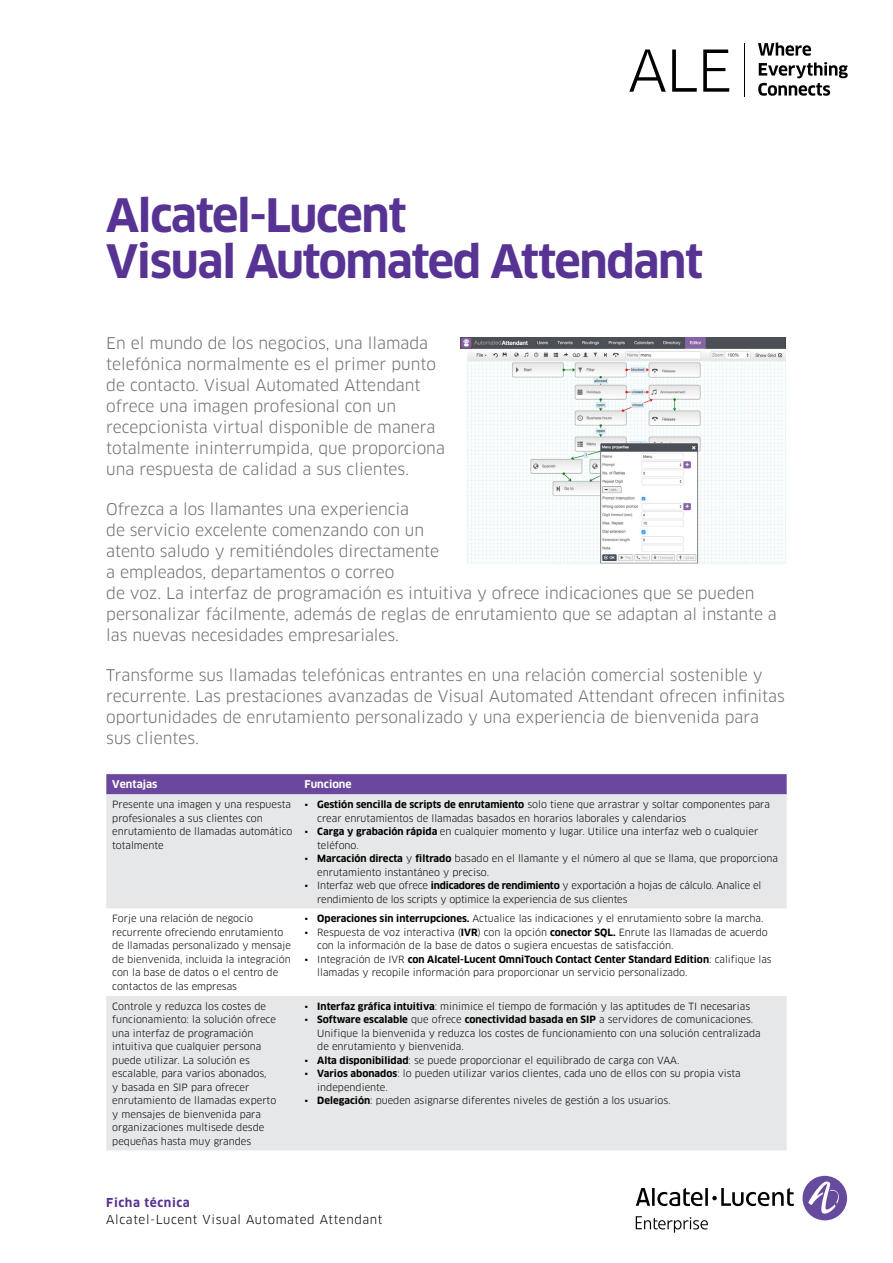
<style>
.page{position:relative;width:893px;height:1263px;background:#fff}
.page>*{position:absolute;margin:0;border:0;box-sizing:border-box;transform-origin:0 0}
.t1{font:700 45px/46.5px "Clan OT";letter-spacing:-.03em;color:#573393}
.t2{font:15.75px/21px "Clan OT";letter-spacing:-.005em;color:#6d6e71}
.t3{font:12px "Clan OT";letter-spacing:.05em;color:#000}
.t4{font:700 12px "Clan OT";letter-spacing:.05em;color:#573393}
.t5{font:700 10.5px "Clan OT";color:#fff}
.t6{font:9.75px/13.5px "Clan OT";color:#000}
.s1{font-weight:700}
</style>
<div class="page">
<svg style="left:758px;top:43px;width:53px;height:13px"></svg>
<svg style="left:758px;top:62px;width:90px;height:34px"></svg>
<svg style="left:629px;top:50px;width:37px;height:42px"></svg>
<svg style="left:672px;top:50px;width:25px;height:42px"></svg>
<svg style="left:703px;top:50px;width:26px;height:42px"></svg>
<hr style="left:744px;top:43px;width:1px;height:53px;background:#000">
<div style="left:802px;top:1176px;width:45px;height:44px;background:#664a9e;border-radius:50%"></div>
<svg style="left:808px;top:1181px;width:34px;height:33px"></svg>
<svg style="left:636px;top:1188px;width:158px;height:18px"></svg>
<svg style="left:636px;top:1216px;width:72px;height:16px"></svg>
<div style="left:106px;top:774px;width:681px;height:20px;background:#6b489d"></div>
<div style="left:106px;top:794px;width:681px;height:356px;background:#e6e7e8"></div>
<svg style="left:106px;top:908px;width:681px;height:88px"></svg>
<img style="left:461px;top:338px;width:325px;height:226px">
<h1 class="t1" style="left:106px;top:192px;width:599px">Alcatel-Lucent<br>Visual Automated Attendant</h1>
<p class="t2" style="left:106px;top:333px;width:340px">En el mundo de los negocios, una llamada telefónica normalmente es el primer punto de contacto. Visual Automated Attendant ofrece una imagen profesional con un recepcionista virtual disponible de manera totalmente ininterrumpida, que proporciona una respuesta de calidad a sus clientes.</p>
<p class="t2" style="left:106px;top:499px;width:672px">Ofrezca a los llamantes una experiencia<br>de servicio excelente comenzando con un<br>atento saludo y remitiéndoles directamente<br>a empleados, departamentos o correo<br>de voz. La interfaz de programación es intuitiva y ofrece indicaciones que se pueden personalizar fácilmente, además de reglas de enrutamiento que se adaptan al instante a las nuevas necesidades empresariales.</p>
<p class="t2" style="left:106px;top:665px;width:680px">Transforme sus llamadas telefónicas entrantes en una relación comercial sostenible y recurrente. Las prestaciones avanzadas de Visual Automated Attendant ofrecen infinitas oportunidades de enrutamiento personalizado y una experiencia de bienvenida para sus clientes.</p>
<p class="t5" style="left:112px;top:778px;width:47px">Ventajas</p>
<p class="t5" style="left:304px;top:778px;width:49px">Funcione</p>
<p class="t6" style="left:112px;top:798px;width:182px">Presente una imagen y una respuesta profesionales a sus clientes con enrutamiento de llamadas automático totalmente</p>
<p class="t6" style="left:317px;top:798px;width:454px;text-indent:-13px">• <span class="s1">Gestión sencilla de scripts de enrutamiento</span> solo tiene que arrastrar y soltar componentes para crear enrutamientos de llamadas basados en horarios laborales y calendarios</p>
<p class="t6" style="left:317px;top:825px;width:442px;text-indent:-13px">• <span class="s1">Carga y grabación rápida</span> en cualquier momento y lugar. Utilice una interfaz web o cualquier teléfono.</p>
<p class="t6" style="left:317px;top:852px;width:462px;text-indent:-13px">• <span class="s1">Marcación directa</span> y <span class="s1">filtrado</span> basado en el llamante y el número al que se llama, que proporciona enrutamiento instantáneo y preciso.</p>
<p class="t6" style="left:317px;top:879px;width:446px;text-indent:-13px">• Interfaz web que ofrece <span class="s1">indicadores de rendimiento</span> y exportación a hojas de cálculo. Analice el rendimiento de los scripts y optimice la experiencia de sus clientes</p>
<p class="t6" style="left:112px;top:912px;width:180px">Forje una relación de negocio recurrente ofreciendo enrutamiento de llamadas personalizado y mensaje de bienvenida, incluida la integración con la base de datos o el centro de contactos de las empresas</p>
<p class="t6" style="left:304px;top:912px;width:460px">• <span class="s1">Operaciones sin interrupciones.</span> Actualice las indicaciones y el enrutamiento sobre la marcha.</p>
<p class="t6" style="left:317px;top:925px;width:452px;text-indent:-13px">• Respuesta de voz interactiva (<span class="s1">IVR</span>) con la opción <span class="s1">conector SQL.</span> Enrute las llamadas de acuerdo con la información de la base de datos o sugiera encuestas de satisfacción.</p>
<p class="t6" style="left:317px;top:952px;width:456px;text-indent:-13px">• Integración de IVR <span class="s1">con Alcatel-Lucent OmniTouch Contact Center Standard Edition</span>: califique las llamadas y recopile información para proporcionar un servicio personalizado.</p>
<p class="t6" style="left:112px;top:999px;width:165px">Controle y reduzca los costes de funcionamiento: la solución ofrece una interfaz de programación intuitiva que cualquier persona puede utilizar. La solución es escalable, para varios abonados,<br>y basada en SIP para ofrecer enrutamiento de llamadas experto y mensajes de bienvenida para organizaciones multisede desde pequeñas hasta muy grandes</p>
<p class="t6" style="left:304px;top:999px;width:447px">• <span class="s1">Interfaz gráfica intuitiva</span>: minimice el tiempo de formación y las aptitudes de TI necesarias</p>
<p class="t6" style="left:317px;top:1013px;width:445px;text-indent:-13px">• <span class="s1">Software escalable</span> que ofrece <span class="s1">conectividad basada en SIP</span> a servidores de comunicaciones.<br>Unifique la bienvenida y reduzca los costes de funcionamiento con una solución centralizada de enrutamiento y bienvenida.</p>
<p class="t6" style="left:304px;top:1053px;width:376px">• <span class="s1">Alta disponibilidad</span>: se puede proporcionar el equilibrado de carga con VAA.</p>
<p class="t6" style="left:317px;top:1067px;width:425px;text-indent:-13px">• <span class="s1">Varios abonados</span>: lo pueden utilizar varios clientes, cada uno de ellos con su propia vista independiente.</p>
<p class="t6" style="left:304px;top:1094px;width:367px">• <span class="s1">Delegación</span>: pueden asignarse diferentes niveles de gestión a los usuarios.</p>
<p class="t4" style="left:106px;top:1196px;width:85px">Ficha técnica</p>
<p class="t3" style="left:106px;top:1212px;width:278px">Alcatel-Lucent Visual Automated Attendant</p>
</div>
